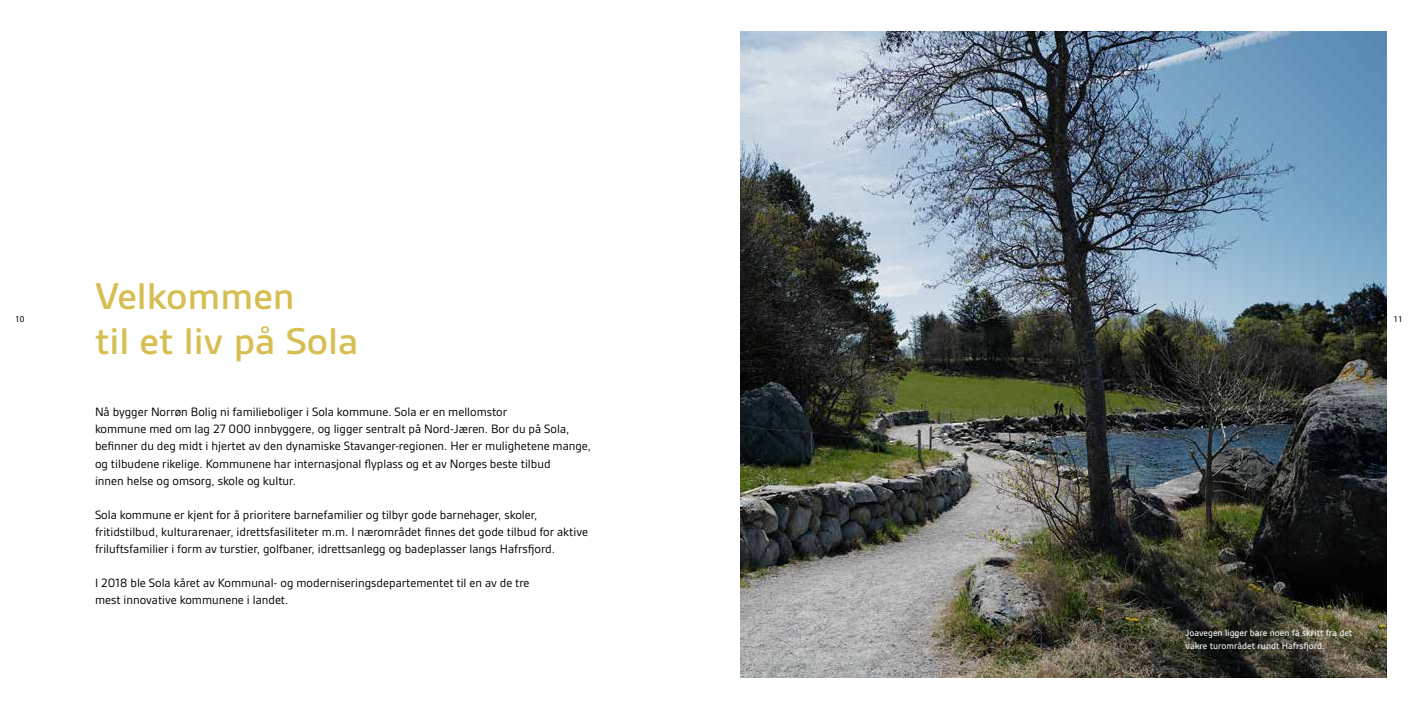
<style>
.page{position:relative;width:1418px;height:709px;background:#fff}
.page>*{position:absolute;margin:0;border:0;box-sizing:border-box;transform-origin:0 0}
.t1{font:500 40px/45px "Gesta";color:#d7be50;scale:1.08 1}
.t2{font:13px/17px "Gesta";color:#000}
.t3{font:500 10px/13px "Gesta";color:#fff}
.t4{font:9px "Myriad Pro";color:#000}
</style>
<div class="page">
<img style="left:740px;top:31px;width:646px;height:646px">
<h1 class="t1" style="left:95px;top:273px;width:245px">Velkommen<br>til et liv på Sola</h1>
<p class="t4" style="left:15px;top:314px;width:11px">10</p>
<p class="t4" style="left:1393px;top:314px;width:11px">11</p>
<p class="t2" style="left:95px;top:403px;width:497px">Nå bygger Norrøn Bolig ni familieboliger i Sola kommune. Sola er en mellomstor<br>kommune med om lag 27 000 innbyggere, og ligger sentralt på Nord-Jæren. Bor du på Sola, befinner du deg midt i hjertet av den dynamiske Stavanger-regionen. Her er mulighetene mange, og tilbudene rikelige. Kommunene har internasjonal flyplass og et av Norges beste tilbud<br>innen helse og omsorg, skole og kultur.</p>
<p class="t2" style="left:95px;top:506px;width:494px">Sola kommune er kjent for å prioritere barnefamilier og tilbyr gode barnehager, skoler, fritidstilbud, kulturarenaer, idrettsfasiliteter m.m. I nærområdet finnes det gode tilbud for aktive friluftsfamilier i form av turstier, golfbaner, idrettsanlegg og badeplasser langs Hafrsfjord.</p>
<p class="t2" style="left:95px;top:574px;width:436px">I 2018 ble Sola kåret av Kommunal- og moderniseringsdepartementet til en av de tre mest innovative kommunene i landet.</p>
<p class="t3" style="left:1185px;top:626px;width:168px">Joavegen ligger bare noen få skritt fra det vakre turområdet rundt Hafrsfjord.</p>
</div>
